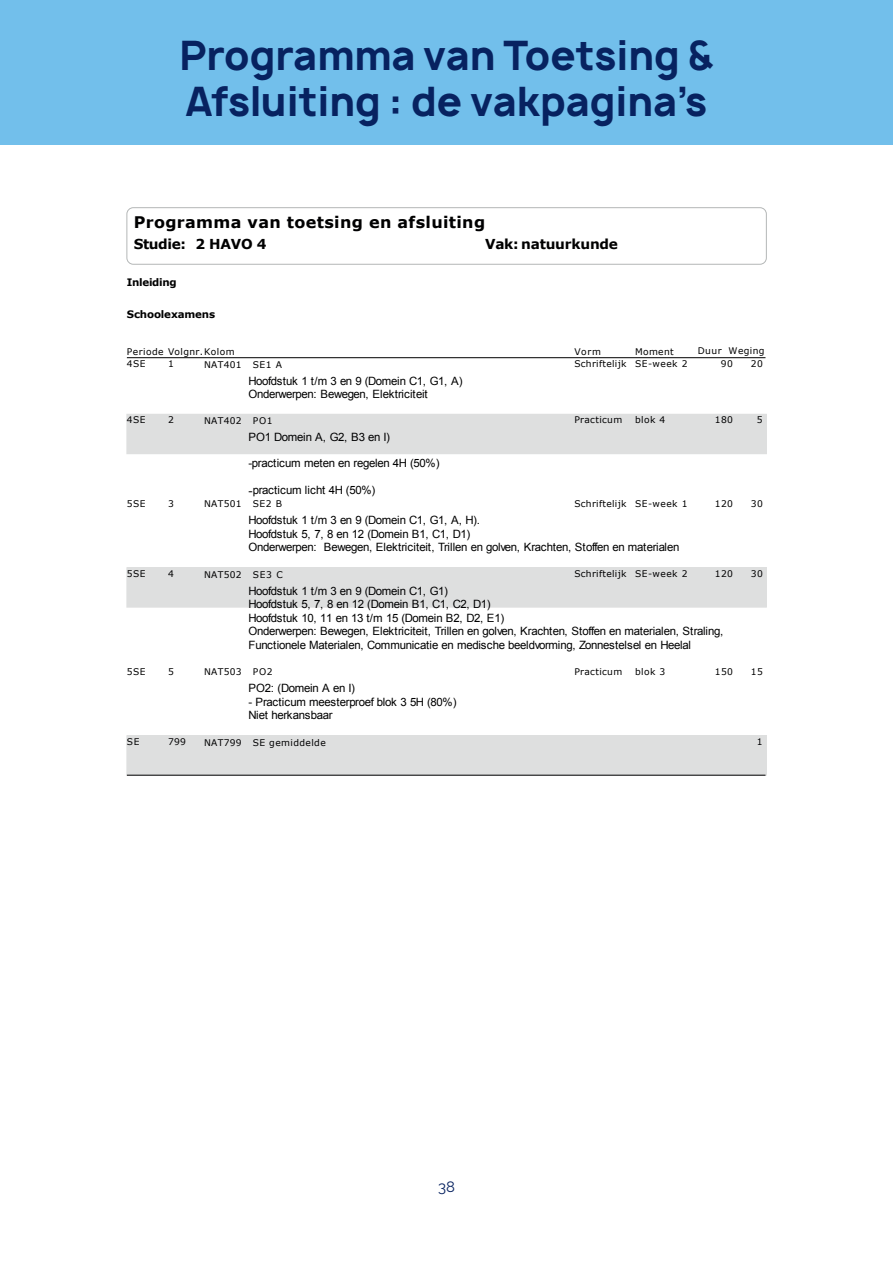
<style>
.page{position:relative;width:893px;height:1263px;background:#fff}
.page>*{position:absolute;margin:0;border:0;box-sizing:border-box;transform-origin:0 0}
.t1{font:700 39px/46.8px "Manrope";color:#072260}
.t2{font:700 16.05px "Verdana";letter-spacing:.02em;color:#000001}
.t3{font:15px "Raleway";color:#072260}
.t4{font:700 13.65px "Verdana";letter-spacing:-.02em;color:#000001}
.t5{font:11.4px/13.5px "Arial";letter-spacing:-.035em;color:#000001}
.t6{font:11.4px "Arial";letter-spacing:-.015em;color:#000001}
.t7{font:700 10.35px "Verdana";letter-spacing:-.015em;color:#000001}
.t8{font:9.15px "Verdana";letter-spacing:.04em;color:#000001}
.s1{font-size:12.6px}
</style>
<div class="page">
<div style="left:126px;top:207px;width:641px;height:58px;border:1px solid #b4b7b7;border-radius:6px"></div>
<div style="left:126px;top:357px;width:641px;height:41px;border:1px solid #fff"></div>
<div style="left:127px;top:414px;width:639px;height:40px;background:#dedfdf"></div>
<div style="left:127px;top:568px;width:639px;height:39px;background:#dedfdf"></div>
<div style="left:126px;top:567px;width:641px;height:41px;border:1px solid #dedfdf"></div>
<div style="left:127px;top:736px;width:639px;height:39px;background:#dedfdf"></div>
<div style="left:126px;top:735px;width:641px;height:41px;border:1px solid #dedfdf"></div>
<hr style="left:127px;top:357px;width:638px;height:1px;background:#000001">
<hr style="left:127px;top:775px;width:638px;height:1px;background:#000001">
<div style="left:0;top:0;width:893px;height:145px;background:#72bfeb"></div>
<h1 class="t1" style="left:179px;top:32px;width:536px">Programma van Toetsing &amp;<br>Afsluiting : de vakpagina’s</h1>
<h2 class="t2" style="left:134px;top:212px;width:353px">Programma van toetsing en afsluiting</h2>
<p class="t4" style="left:134px;top:235px;width:134px">Studie: 2 HAVO 4</p>
<p class="t4" style="left:485px;top:235px;width:134px">Vak: natuurkunde</p>
<p class="t7" style="left:127px;top:275px;width:51px">Inleiding</p>
<p class="t7" style="left:127px;top:308px;width:90px">Schoolexamens</p>
<p class="t8" style="left:127px;top:346px;width:109px">Periode Volgnr.Kolom</p>
<p class="t8" style="left:574px;top:346px;width:28px">Vorm</p>
<p class="t8" style="left:635px;top:346px;width:40px">Moment</p>
<p class="t8" style="left:698px;top:345px;width:68px">Duur Weging</p>
<p class="t8" style="left:127px;top:358px;width:20px">4SE</p>
<p class="t8" style="left:168px;top:358px;width:7px">1</p>
<p class="t8" style="left:204px;top:359px;width:80px">NAT401 SE1 A</p>
<p class="t8" style="left:574px;top:358px;width:115px">Schriftelijk SE-week 2</p>
<p class="t8" style="left:721px;top:358px;width:14px">90</p>
<p class="t8" style="left:751px;top:358px;width:14px">20</p>
<p class="t5" style="left:249px;top:374px;width:215px">Hoofdstuk 1 t/m 3 en 9 (Domein C1, G1, A)<br>Onderwerpen: Bewegen, Elektriciteit</p>
<p class="t5" style="left:249px;top:430px;width:143px">PO1 Domein A, G2, B3 en I)</p>
<p class="t5" style="left:249px;top:457px;width:192px">-practicum meten en regelen 4H (50%)</p>
<p class="t6" style="left:249px;top:483px;width:128px"><span class="s1">-</span>practicum licht 4H (50%)</p>
<p class="t5" style="left:249px;top:514px;width:432px">Hoofdstuk 1 t/m 3 en 9 (Domein C1, G1, A, H).<br>Hoofdstuk 5, 7, 8 en 12 (Domein B1, C1, D1)<br>Onderwerpen: Bewegen, Elektriciteit, Trillen en golven, Krachten, Stoffen en materialen</p>
<p class="t5" style="left:249px;top:584px;width:476px">Hoofdstuk 1 t/m 3 en 9 (Domein C1, G1)<br>Hoofdstuk 5, 7, 8 en 12 (Domein B1, C1, C2, D1)<br>Hoofdstuk 10, 11 en 13 t/m 15 (Domein B2, D2, E1)<br>Onderwerpen: Bewegen, Elektriciteit, Trillen en golven, Krachten, Stoffen en materialen, Straling, Functionele Materialen, Communicatie en medische beeldvorming, Zonnestelsel en Heelal</p>
<p class="t5" style="left:249px;top:682px;width:108px">PO2: (Domein A en I)</p>
<p class="t5" style="left:249px;top:695px;width:210px">- Practicum meesterproef blok 3 5H (80%)<br>Niet herkansbaar</p>
<p class="t8" style="left:127px;top:414px;width:20px">4SE</p>
<p class="t8" style="left:168px;top:414px;width:7px">2</p>
<p class="t8" style="left:204px;top:415px;width:70px">NAT402 PO1</p>
<p class="t8" style="left:574px;top:414px;width:49px">Practicum</p>
<p class="t8" style="left:635px;top:414px;width:32px">blok 4</p>
<p class="t8" style="left:715px;top:414px;width:20px">180</p>
<p class="t8" style="left:757px;top:414px;width:7px">5</p>
<p class="t8" style="left:127px;top:497px;width:20px">5SE</p>
<p class="t8" style="left:168px;top:497px;width:7px">3</p>
<p class="t8" style="left:204px;top:498px;width:80px">NAT501 SE2 B</p>
<p class="t8" style="left:574px;top:497px;width:115px">Schriftelijk SE-week 1</p>
<p class="t8" style="left:715px;top:497px;width:20px">120</p>
<p class="t8" style="left:751px;top:497px;width:14px">30</p>
<p class="t8" style="left:127px;top:568px;width:20px">5SE</p>
<p class="t8" style="left:168px;top:568px;width:7px">4</p>
<p class="t8" style="left:204px;top:569px;width:80px">NAT502 SE3 C</p>
<p class="t8" style="left:574px;top:568px;width:115px">Schriftelijk SE-week 2</p>
<p class="t8" style="left:715px;top:568px;width:20px">120</p>
<p class="t8" style="left:751px;top:568px;width:14px">30</p>
<p class="t8" style="left:127px;top:665px;width:20px">5SE</p>
<p class="t8" style="left:168px;top:665px;width:7px">5</p>
<p class="t8" style="left:204px;top:666px;width:70px">NAT503 PO2</p>
<p class="t8" style="left:574px;top:665px;width:49px">Practicum</p>
<p class="t8" style="left:635px;top:665px;width:32px">blok 3</p>
<p class="t8" style="left:715px;top:665px;width:20px">150</p>
<p class="t8" style="left:751px;top:665px;width:14px">15</p>
<p class="t8" style="left:127px;top:736px;width:14px">SE</p>
<p class="t8" style="left:168px;top:736px;width:20px">799</p>
<p class="t8" style="left:204px;top:737px;width:123px">NAT799 SE gemiddelde</p>
<p class="t8" style="left:757px;top:736px;width:7px">1</p>
<h3 class="t3" style="left:438px;top:1178px;width:18px">38</h3>
</div>
